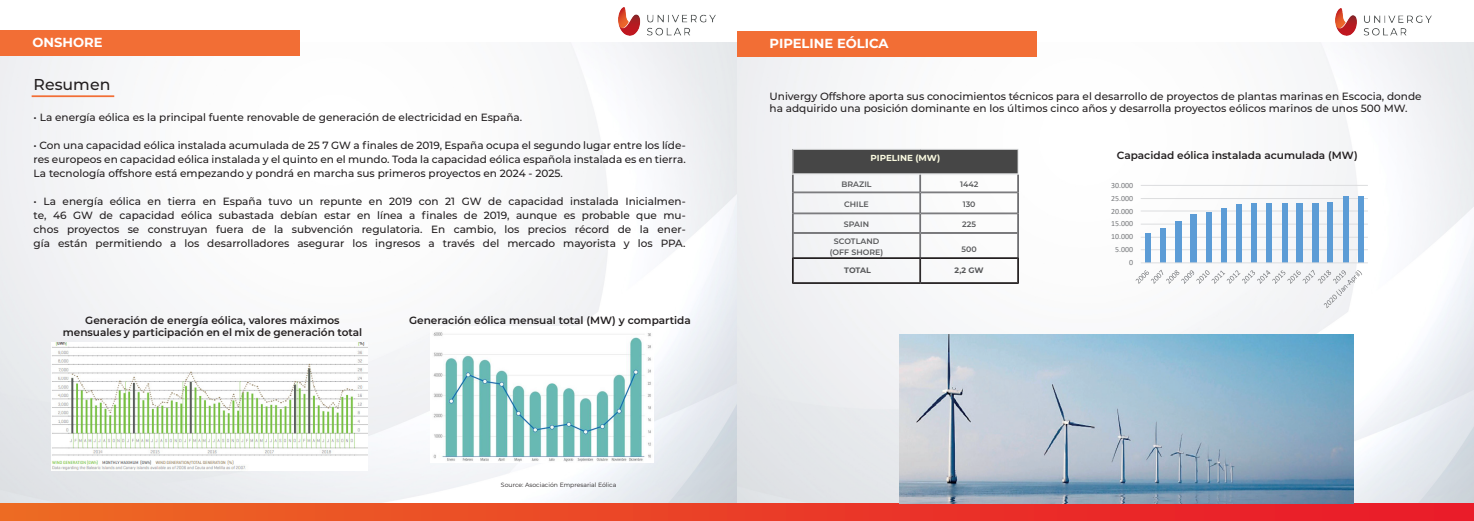
<style>
.page{position:relative;width:1474px;height:521px;background:#fff}
.page>*{position:absolute;margin:0;border:0;box-sizing:border-box;transform-origin:0 0}
.t1{font:500 15.75px "Montserrat";color:#231f20}
.t2{font:700 13.12px "Montserrat";color:#fff}
.t3{font:500 10.5px/14px "Montserrat";color:#231f20;text-align:justify}
.t4{font:600 10.5px "Montserrat";color:#231f20}
.t5{font:700 8.75px "Montserrat";color:#fbfbe1}
.t6{font:600 7.88px "Montserrat";color:#57585a}
.t7{font:7.88px "Calibri";color:#76787b}
.t8{font:700 7.88px "Montserrat";letter-spacing:-.01em;color:#57585a}
.t9{font:6.12px "Montserrat";color:#231f20}
</style>
<div class="page">
<img style="left:0;top:42px;width:1473px;height:462px">
<img style="left:618px;top:8px;width:97px;height:27px">
<img style="left:1335px;top:9px;width:96px;height:27px">
<div style="left:0;top:30px;width:299px;height:26px;background:#f26e35"></div>
<div style="left:737px;top:31px;width:299px;height:25px;background:#f26e35"></div>
<hr style="left:32px;top:95px;width:82px;height:2px;background:#f26e35">
<img style="left:52px;top:343px;width:315px;height:127px">
<img style="left:431px;top:327px;width:222px;height:135px">
<hr style="left:1140px;top:185px;width:227px;height:1px;background:#dcdddf">
<hr style="left:1140px;top:198px;width:227px;height:1px;background:#dcdddf">
<hr style="left:1140px;top:211px;width:227px;height:1px;background:#dcdddf">
<hr style="left:1140px;top:224px;width:227px;height:1px;background:#dcdddf">
<hr style="left:1140px;top:237px;width:227px;height:1px;background:#dcdddf">
<hr style="left:1140px;top:249px;width:227px;height:1px;background:#dcdddf">
<div style="left:1144px;top:233px;width:6px;height:29px;background:#5c9cd6"></div>
<div style="left:1160px;top:228px;width:5px;height:34px;background:#5c9cd6"></div>
<div style="left:1175px;top:221px;width:6px;height:41px;background:#5c9cd6"></div>
<div style="left:1190px;top:214px;width:6px;height:48px;background:#5c9cd6"></div>
<div style="left:1206px;top:212px;width:5px;height:50px;background:#5c9cd6"></div>
<div style="left:1221px;top:208px;width:6px;height:54px;background:#5c9cd6"></div>
<div style="left:1236px;top:204px;width:6px;height:58px;background:#5c9cd6"></div>
<div style="left:1251px;top:203px;width:6px;height:59px;background:#5c9cd6"></div>
<div style="left:1266px;top:203px;width:6px;height:59px;background:#5c9cd6"></div>
<div style="left:1281px;top:203px;width:6px;height:59px;background:#5c9cd6"></div>
<div style="left:1296px;top:203px;width:7px;height:59px;background:#5c9cd6"></div>
<div style="left:1311px;top:203px;width:7px;height:59px;background:#5c9cd6"></div>
<div style="left:1327px;top:202px;width:6px;height:60px;background:#5c9cd6"></div>
<div style="left:1342px;top:196px;width:6px;height:66px;background:#5c9cd6"></div>
<div style="left:1357px;top:196px;width:6px;height:66px;background:#5c9cd6"></div>
<hr style="left:1140px;top:262px;width:227px;height:1px;background:#dcdddf">
<svg style="left:1135px;top:270px;width:227px;height:38px"></svg>
<div style="left:792px;top:149px;width:226px;height:25px;background:#464646"></div>
<hr style="left:792px;top:149px;width:128px;height:1px;background:#e0e1e3">
<hr style="left:920px;top:149px;width:98px;height:1px;background:#e0e1e3">
<hr style="left:792px;top:174px;width:128px;height:1px;background:#e9eaeb">
<hr style="left:920px;top:174px;width:98px;height:1px;background:#e9eaeb">
<hr style="left:793px;top:192px;width:126px;height:1px;background:#6b6b6e">
<hr style="left:793px;top:193px;width:126px;height:1px;background:#6b6b6e">
<hr style="left:920px;top:192px;width:97px;height:1px;background:#6b6b6e">
<hr style="left:920px;top:193px;width:97px;height:1px;background:#6b6b6e">
<hr style="left:793px;top:213px;width:126px;height:1px;background:#6b6b6e">
<hr style="left:793px;top:214px;width:126px;height:1px;background:#6b6b6e">
<hr style="left:920px;top:213px;width:97px;height:1px;background:#6b6b6e">
<hr style="left:920px;top:214px;width:97px;height:1px;background:#6b6b6e">
<hr style="left:793px;top:232px;width:126px;height:1px;background:#6b6b6e">
<hr style="left:793px;top:233px;width:126px;height:1px;background:#6b6b6e">
<hr style="left:920px;top:232px;width:97px;height:1px;background:#6b6b6e">
<hr style="left:920px;top:233px;width:97px;height:1px;background:#6b6b6e">
<hr style="left:793px;top:258px;width:126px;height:1px;background:#231f20">
<svg style="left:792px;top:150px;width:2px;height:133px"></svg>
<hr style="left:920px;top:258px;width:97px;height:1px;background:#231f20">
<svg style="left:919px;top:175px;width:2px;height:108px"></svg>
<svg style="left:1017px;top:150px;width:2px;height:133px"></svg>
<hr style="left:793px;top:282px;width:126px;height:1px;background:#231f20">
<hr style="left:792px;top:283px;width:128px;height:1px;background:#231f20">
<hr style="left:920px;top:282px;width:97px;height:1px;background:#231f20">
<hr style="left:920px;top:283px;width:98px;height:1px;background:#231f20">
<div style="left:0;top:504px;width:1473px;height:17px;background:linear-gradient(to right,#ec6a24,#e9152a)"></div>
<img style="left:899px;top:334px;width:454px;height:169px">
<p class="t2" style="left:33px;top:33px;width:72px">ONSHORE</p>
<p class="t2" style="left:769px;top:34px;width:121px">PIPELINE EÓLICA</p>
<p class="t1" style="left:34px;top:73px;width:78px">Resumen</p>
<p class="t3" style="left:34px;top:110px;width:490px">• La energía eólica es la principal fuente renovable de generación de electricidad en España.</p>
<p class="t3" style="left:34px;top:138px;width:653px">• Con una capacidad eólica instalada acumulada de 25 7 GW a finales de 2019, España ocupa el segundo lugar entre los líde&shy;res europeos en capacidad eólica instalada y el quinto en el mundo. Toda la capacidad eólica española instalada es en tierra.<br>La tecnología offshore está empezando y pondrá en marcha sus primeros proyectos en 2024 - 2025.</p>
<p class="t3" style="left:34px;top:194px;width:653px">• La energía eólica en tierra en España tuvo un repunte en 2019 con 21 GW de capacidad instalada Inicialmen&shy;te, 46 GW de capacidad eólica subastada debían estar en línea a finales de 2019, aunque es probable que mu&shy;chos proyectos se construyan fuera de la subvención regulatoria. En cambio, los precios récord de la ener&shy;gía están permitiendo a los desarrolladores asegurar los ingresos a través del mercado mayorista y los PPA.</p>
<p class="t3" style="left:769px;top:89px;width:653px;line-height:12.6px">Univergy Offshore aporta sus conocimientos técnicos para el desarrollo de proyectos de plantas marinas en Escocia, donde ha adquirido una posición dominante en los últimos cinco años y desarrolla proyectos eólicos marinos de unos 500 MW.</p>
<p class="t4" style="left:1116px;top:148px;width:242px">Capacidad eólica instalada acumulada (MW)</p>
<p class="t5" style="left:870px;top:152px;width:71px">PIPELINE (MW)</p>
<p class="t6" style="left:841px;top:179px;width:32px">BRAZIL</p>
<p class="t6" style="left:960px;top:179px;width:20px">1442</p>
<p class="t6" style="left:844px;top:198px;width:26px">CHILE</p>
<p class="t6" style="left:962px;top:198px;width:14px">130</p>
<p class="t6" style="left:844px;top:219px;width:27px">SPAIN</p>
<p class="t6" style="left:962px;top:219px;width:15px">225</p>
<p class="t6" style="left:833px;top:236px;width:47px">SCOTLAND</p>
<p class="t6" style="left:829px;top:246px;width:55px">(OFF SHORE)</p>
<p class="t6" style="left:961px;top:244px;width:17px">500</p>
<p class="t8" style="left:844px;top:265px;width:28px">TOTAL</p>
<p class="t8" style="left:954px;top:265px;width:30px">2,2 GW</p>
<p class="t7" style="left:1111px;top:180px;width:24px">30.000</p>
<p class="t7" style="left:1111px;top:192px;width:23px">25.000</p>
<p class="t7" style="left:1111px;top:205px;width:24px">20.000</p>
<p class="t7" style="left:1111px;top:218px;width:23px">15.000</p>
<p class="t7" style="left:1111px;top:231px;width:24px">10.000</p>
<p class="t7" style="left:1115px;top:244px;width:19px">5.000</p>
<p class="t7" style="left:1129px;top:257px;width:6px">0</p>
<p class="t4" style="left:85px;top:312px;width:256px">Generación de energía eólica, valores máximos</p>
<p class="t4" style="left:409px;top:313px;width:283px">Generación eólica mensual total (MW) y compartida</p>
<p class="t4" style="left:63px;top:325px;width:301px">mensuales y participación en el mix de generación total</p>
<p class="t9" style="left:501px;top:480px;width:117px">Source: Asociación Empresarial Eólica</p>
</div>
